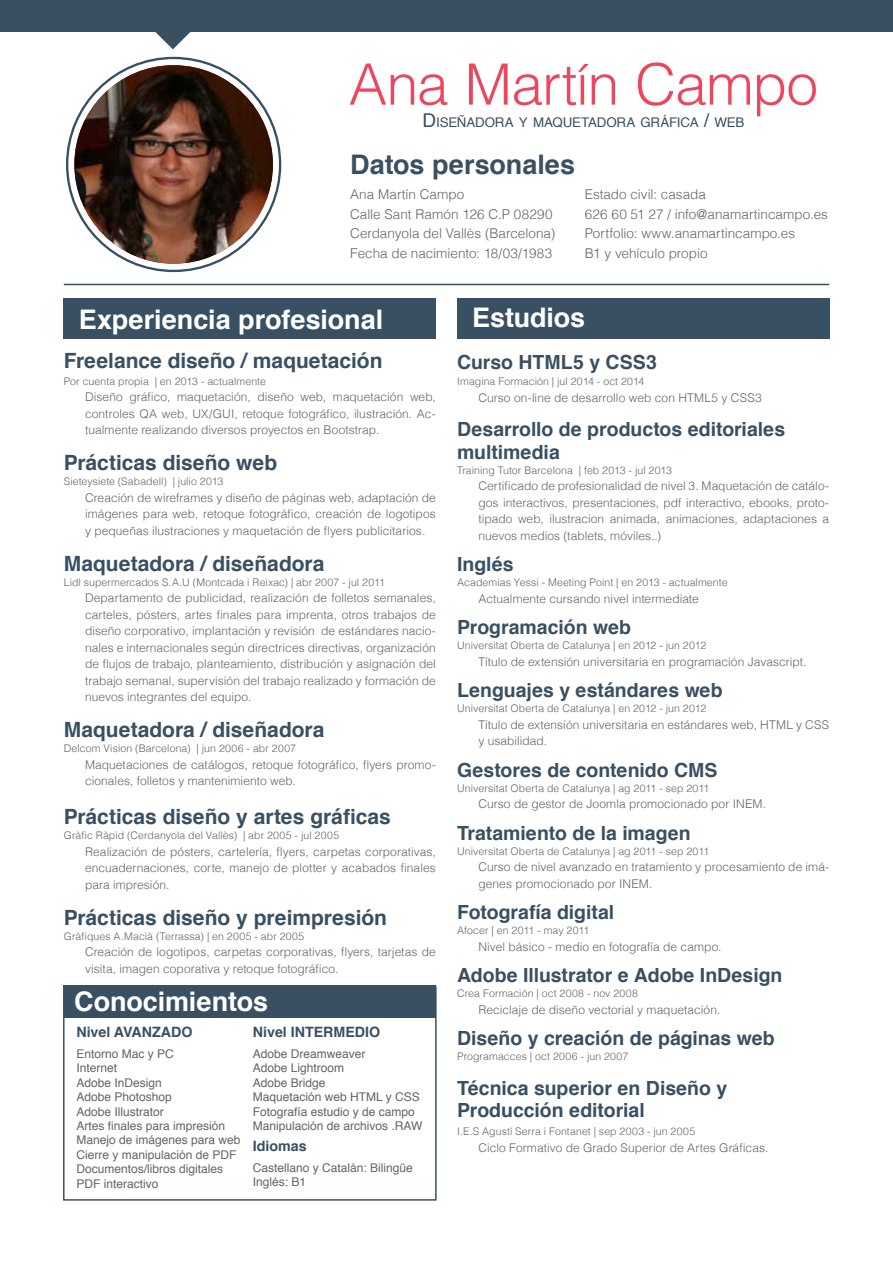
<style>
.page{position:relative;width:893px;height:1263px;background:#fff}
.page>*{position:absolute;margin:0;border:0;box-sizing:border-box;transform-origin:0 0}
.t1{font:300 57px "Helvetica";letter-spacing:-.02em;color:#ed475f}
.t2{font:700 27px "Helvetica";letter-spacing:-.005em;color:#fff}
.t3{font:700 27px "Helvetica";color:#395063}
.t4{font:700 21px "Helvetica";color:#395063}
.t5{font:700 19.5px/22.5px "Helvetica";color:#395063}
.t6{font:700 14.25px "Helvetica";color:#395063}
.t7{font:300 13.5px/19.5px "Helvetica";color:#636466}
.t8{font:13.35px "Helvetica";letter-spacing:-.01em;color:#395063}
.t9{font:300 12px/16.5px "Helvetica";letter-spacing:.005em;color:#636466;text-align:justify}
.t10{font:12px/14.4px "Helvetica";color:#636466}
.t11{font:300 10.5px "Helvetica";letter-spacing:.01em;color:#636466}
.s1{font-size:19.05px}
</style>
<div class="page">
<div style="left:457px;top:298px;width:372px;height:40px;background:#395063"></div>
<div style="left:64px;top:298px;width:372px;height:40px;background:#395063"></div>
<div style="left:0;top:0;width:893px;height:32px;background:#395063"></div>
<svg style="left:155px;top:32px;width:35px;height:17px"></svg>
<img style="left:74px;top:65px;width:199px;height:199px;border-radius:99px">
<hr style="left:64px;top:284px;width:765px;height:1px;background:#395063">
<div style="left:63px;top:986px;width:374px;height:215px;border:2px solid #395063"></div>
<div style="left:64px;top:985px;width:372px;height:33px;background:#395063"></div>
<h1 class="t1" style="left:349px;top:36px;width:471px">Ana Martín Campo</h1>
<p class="t8" style="left:423px;top:112px;width:323px"><span class="s1">D</span>ISEÑADORA Y MAQUETADORA GRÁFICA <span class="s1">/</span> WEB</p>
<h2 class="t3" style="left:350px;top:142px;width:227px">Datos personales</h2>
<p class="t7" style="left:350px;top:184px;width:207px">Ana Martín Campo<br>Calle Sant Ramón 126 C.P 08290<br>Cerdanyola del Vallès (Barcelona)<br>Fecha de nacimiento: 18/03/1983</p>
<p class="t7" style="left:585px;top:184px;width:245px">Estado civil: casada<br>626 60 51 27 / info@anamartincampo.es<br>Portfolio: www.anamartincampo.es<br>B1 y vehículo propio</p>
<h2 class="t2" style="left:79px;top:297px;width:306px">Experiencia profesional</h2>
<h3 class="t4" style="left:64px;top:344px;width:320px">Freelance diseño / maquetación</h3>
<p class="t11" style="left:64px;top:372px;width:204px">Por cuenta propia | en 2013 - actualmente</p>
<p class="t9" style="left:85px;top:388px;width:352px">Diseño gráfico, maquetación, diseño web, maquetación web, controles QA web, UX/GUI, retoque fotográfico, ilustración. Ac&shy;tualmente realizando diversos proyectos en Bootstrap.</p>
<h3 class="t4" style="left:64px;top:446px;width:215px">Prácticas diseño web</h3>
<p class="t11" style="left:64px;top:472px;width:161px">Sieteysiete (Sabadell) | julio 2013</p>
<p class="t9" style="left:85px;top:488px;width:352px">Creación de wireframes y diseño de páginas web, adaptación de imágenes para web, retoque fotográfico, creación de logotipos y pequeñas ilustraciones y maquetación de flyers publicitarios.</p>
<h3 class="t4" style="left:64px;top:546px;width:262px">Maquetadora / diseñadora</h3>
<p class="t11" style="left:64px;top:573px;width:323px">Lidl supermercados S.A.U (Montcada i Reixac) | abr 2007 - jul 2011</p>
<p class="t9" style="left:85px;top:589px;width:352px">Departamento de publicidad, realización de folletos semanales, carteles, pósters, artes finales para imprenta, otros trabajos de diseño corporativo, implantación y revisión de estándares nacio&shy;nales e internacionales según directrices directivas, organización de flujos de trabajo, planteamiento, distribución y asignación del trabajo semanal, supervisión del trabajo realizado y formación de nuevos integrantes del equipo.</p>
<h3 class="t4" style="left:64px;top:713px;width:262px">Maquetadora / diseñadora</h3>
<p class="t11" style="left:64px;top:739px;width:234px">Delcom Vision (Barcelona) | jun 2006 - abr 2007</p>
<p class="t9" style="left:85px;top:755px;width:352px">Maquetaciones de catálogos, retoque fotográfico, flyers promo&shy;cionales, folletos y mantenimiento web.</p>
<h3 class="t4" style="left:64px;top:800px;width:329px">Prácticas diseño y artes gráficas</h3>
<p class="t11" style="left:64px;top:826px;width:277px">Gràfic Ràpid (Cerdanyola del Vallès) | abr 2005 - jul 2005</p>
<p class="t9" style="left:85px;top:842px;width:352px">Realización de pósters, cartelería, flyers, carpetas corporativas, encuadernaciones, corte, manejo de plotter y acabados finales para impresión.</p>
<h3 class="t4" style="left:64px;top:900px;width:325px">Prácticas diseño y preimpresión</h3>
<p class="t11" style="left:64px;top:927px;width:242px">Gràfiques A.Macià (Terrassa) | en 2005 - abr 2005</p>
<p class="t9" style="left:85px;top:943px;width:352px">Creación de logotipos, carpetas corporativas, flyers, tarjetas de visita, imagen coporativa y retoque fotográfico.</p>
<h2 class="t2" style="left:74px;top:980px;width:195px">Conocimientos</h2>
<p class="t6" style="left:76px;top:1020px;width:118px">Nivel AVANZADO</p>
<p class="t10" style="left:76px;top:1047px;width:166px">Entorno Mac y PC<br>Internet<br>Adobe InDesign<br>Adobe Photoshop<br>Adobe Illustrator<br>Artes finales para impresión<br>Manejo de imágenes para web<br>Cierre y manipulación de PDF<br>Documentos/libros digitales<br>PDF interactivo</p>
<p class="t6" style="left:253px;top:1020px;width:129px">Nivel INTERMEDIO</p>
<p class="t10" style="left:253px;top:1047px;width:171px">Adobe Dreamweaver<br>Adobe Lightroom<br>Adobe Bridge<br>Maquetación web HTML y CSS<br>Fotografía estudio y de campo<br>Manipulación de archivos .RAW</p>
<p class="t6" style="left:253px;top:1134px;width:55px">Idiomas</p>
<p class="t10" style="left:253px;top:1161px;width:162px">Castellano y Catalán: Bilingüe<br>Inglés: B1</p>
<h2 class="t2" style="left:472px;top:296px;width:115px">Estudios</h2>
<h3 class="t5" style="left:457px;top:351px;width:201px">Curso HTML5 y CSS3</h3>
<p class="t11" style="left:457px;top:372px;width:189px">Imagina Formación | jul 2014 - oct 2014</p>
<p class="t9" style="left:478px;top:388px;width:285px">Curso on-line de desarrollo web con HTML5 y CSS3</p>
<h3 class="t5" style="left:457px;top:418px;width:330px">Desarrollo de productos editoriales multimedia</h3>
<p class="t11" style="left:457px;top:461px;width:216px">Training Tutor Barcelona | feb 2013 - jul 2013</p>
<p class="t9" style="left:478px;top:477px;width:352px">Certificado de profesionalidad de nivel 3. Maquetación de catálo&shy;gos interactivos, presentaciones, pdf interactivo, ebooks, proto&shy;tipado web, ilustracion animada, animaciones, adaptaciones a nuevos medios (tablets, móviles..)</p>
<h3 class="t5" style="left:457px;top:553px;width:58px">Inglés</h3>
<p class="t11" style="left:457px;top:573px;width:272px">Academias Yessi - Meeting Point | en 2013 - actualmente</p>
<p class="t9" style="left:478px;top:589px;width:222px">Actualmente cursando nivel intermediate</p>
<h3 class="t5" style="left:457px;top:616px;width:175px">Programación web</h3>
<p class="t11" style="left:457px;top:636px;width:251px">Universitat Oberta de Catalunya | en 2012 - jun 2012</p>
<p class="t9" style="left:478px;top:652px;width:330px">Título de extensión universitaria en programación Javascript.</p>
<h3 class="t5" style="left:457px;top:679px;width:267px">Lenguajes y estándares web</h3>
<p class="t11" style="left:457px;top:699px;width:251px">Universitat Oberta de Catalunya | en 2012 - jun 2012</p>
<p class="t9" style="left:478px;top:715px;width:352px">Título de extensión universitaria en estándares web, HTML y CSS y usabilidad.</p>
<h3 class="t5" style="left:457px;top:759px;width:262px">Gestores de contenido CMS</h3>
<p class="t11" style="left:457px;top:779px;width:254px">Universitat Oberta de Catalunya | ag 2011 - sep 2011</p>
<p class="t9" style="left:478px;top:795px;width:289px">Curso de gestor de Joomla promocionado por INEM.</p>
<h3 class="t5" style="left:457px;top:822px;width:235px">Tratamiento de la imagen</h3>
<p class="t11" style="left:457px;top:842px;width:254px">Universitat Oberta de Catalunya | ag 2011 - sep 2011</p>
<p class="t9" style="left:478px;top:858px;width:352px">Curso de nivel avanzado en tratamiento y procesamiento de imá&shy;genes promocionado por INEM.</p>
<h3 class="t5" style="left:457px;top:901px;width:159px">Fotografía digital</h3>
<p class="t11" style="left:457px;top:921px;width:134px">Afocer | en 2011 - may 2011</p>
<p class="t9" style="left:478px;top:937px;width:245px">Nivel básico - medio en fotografía de campo.</p>
<h3 class="t5" style="left:457px;top:964px;width:327px">Adobe Illustrator e Adobe InDesign</h3>
<p class="t11" style="left:457px;top:984px;width:182px">Crea Formación | oct 2008 - nov 2008</p>
<p class="t9" style="left:478px;top:1000px;width:243px">Reciclaje de diseño vectorial y maquetación.</p>
<h3 class="t5" style="left:457px;top:1027px;width:319px">Diseño y creación de páginas web</h3>
<p class="t11" style="left:457px;top:1047px;width:173px">Programacces | oct 2006 - jun 2007</p>
<h3 class="t5" style="left:457px;top:1077px;width:272px">Técnica superior en Diseño y<br>Producción editorial</h3>
<p class="t11" style="left:457px;top:1122px;width:240px">I.E.S Agustí Serra i Fontanet | sep 2003 - jun 2005</p>
<p class="t9" style="left:478px;top:1138px;width:292px">Ciclo Formativo de Grado Superior de Artes Gráficas.</p>
</div>
